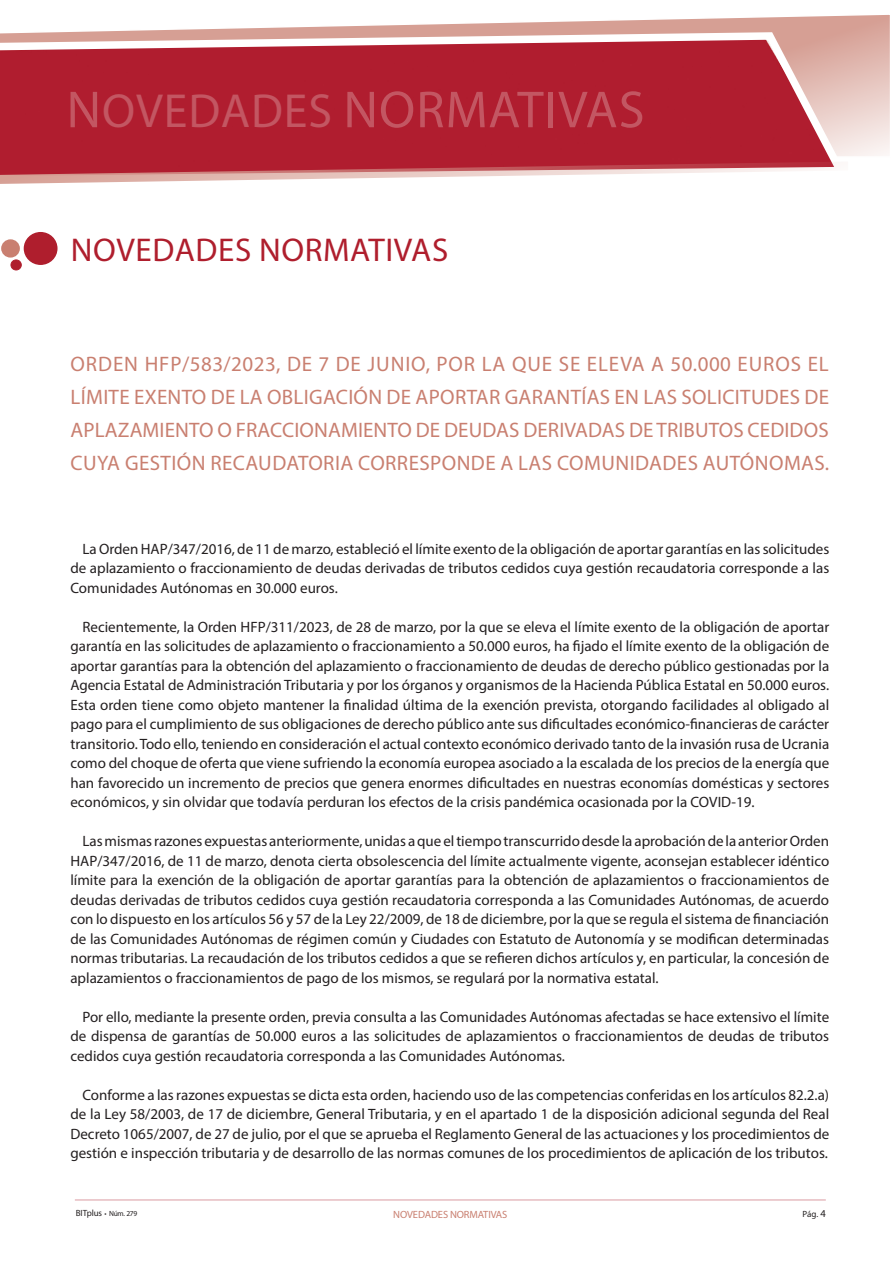
<style>
.page{position:relative;width:893px;height:1263px;background:#fff}
.page>*{position:absolute;margin:0;border:0;box-sizing:border-box;transform-origin:0 0}
.t1{font:52.5px "Myriad Pro";letter-spacing:.02em;color:#c35662}
.BIT_-_Título_0_TEMAS{font:33px "Myriad Pro";letter-spacing:.02em;color:#af1e2d}
.BIT-_Título_1_NOV__A{font:21px/33px "Myriad Pro";letter-spacing:.02em;color:#c97f70;text-align:justify}
.BT_New_-_Parrafo_2ºy{font:15px/19.5px "Myriad Pro";color:#231f20;text-align:justify}
.t2{font:10.5px "Myriad Pro";letter-spacing:-.01em;color:#c97f70}
.t3{font:9px "Myriad Pro";color:#231f20}
.t4{font:7.5px "Myriad Pro";letter-spacing:-.03em;color:#231f20}
.s1{font-size:48px}
.s2{font-size:9px}
.s3{font-size:10.5px}
</style>
<div class="page">
<svg style="left:860px;top:14px;width:30px;height:142px;background:#e7c8c2"></svg>
<div style="left:24px;top:233px;width:33px;height:31px;background:#af1e2d;border-radius:50%"></div>
<div style="left:24px;top:232px;width:34px;height:33px;border:2px solid #af1e2d;border-radius:50%"></div>
<div style="left:2px;top:240px;width:17px;height:17px;background:#c97f70;border-radius:50%"></div>
<div style="left:1px;top:239px;width:19px;height:19px;border:2px solid #c97f70;border-radius:50%"></div>
<div style="left:11px;top:260px;width:10px;height:10px;background:#af1e2d;border-radius:50%"></div>
<div style="left:11px;top:259px;width:11px;height:11px;border:1px solid #af1e2d;border-radius:50%"></div>
<hr style="left:75px;top:1199px;width:751px;height:2px;background:#e7bcc0">
<svg style="left:0;top:15px;width:860px;height:145px;background:#bf4c58"></svg>
<svg style="left:0;top:160px;width:835px;height:24px"></svg>
<h1 class="t1" style="left:67px;top:77px;width:579px">N<span class="s1">OVEDADES</span> NORMATIVAS</h1>
<p class="BIT_-_Título_0_TEMAS" style="left:71px;top:230px;width:379px">NOVEDADES NORMATIVAS</p>
<p class="BIT-_Título_1_NOV__A" style="left:71px;top:347px;width:760px">ORDEN HFP/583/2023, DE 7 DE JUNIO, POR LA QUE SE ELEVA A 50.000 EUROS EL LÍMITE EXENTO DE LA OBLIGACIÓN DE APORTAR GARANTÍAS EN LAS SOLICITUDES DE APLAZAMIENTO O FRACCIONAMIENTO DE DEUDAS DERIVADAS DE TRIBUTOS CEDIDOS CUYA GESTIÓN RECAUDATORIA CORRESPONDE A LAS COMUNIDADES AUTÓNOMAS.</p>
<p class="BT_New_-_Parrafo_2ºy" style="left:70px;top:539px;width:760px;text-indent:12px">La Orden HAP/347/2016, de 11 de marzo, estableció el límite exento de la obligación de aportar garantías en las solicitudes de aplazamiento o fraccionamiento de deudas derivadas de tributos cedidos cuya gestión recaudatoria corresponde a las Comunidades Autónomas en 30.000 euros.</p>
<p class="BT_New_-_Parrafo_2ºy" style="left:70px;top:617px;width:760px;text-indent:12px">Recientemente, la Orden HFP/311/2023, de 28 de marzo, por la que se eleva el límite exento de la obligación de aportar garantía en las solicitudes de aplazamiento o fraccionamiento a 50.000 euros, ha fijado el límite exento de la obligación de aportar garantías para la obtención del aplazamiento o fraccionamiento de deudas de derecho público gestionadas por la Agencia Estatal de Administración Tributaria y por los órganos y organismos de la Hacienda Pública Estatal en 50.000 euros.<br>Esta orden tiene como objeto mantener la finalidad última de la exención prevista, otorgando facilidades al obligado al pago para el cumplimiento de sus obligaciones de derecho público ante sus dificultades económico-financieras de carácter transitorio. Todo ello, teniendo en consideración el actual contexto económico derivado tanto de la invasión rusa de Ucrania como del choque de oferta que viene sufriendo la economía europea asociado a la escalada de los precios de la energía que han favorecido un incremento de precios que genera enormes dificultades en nuestras economías domésticas y sectores económicos, y sin olvidar que todavía perduran los efectos de la crisis pandémica ocasionada por la COVID-19.</p>
<p class="BT_New_-_Parrafo_2ºy" style="left:70px;top:831px;width:760px;text-indent:12px">Las mismas razones expuestas anteriormente, unidas a que el tiempo transcurrido desde la aprobación de la anterior Orden HAP/347/2016, de 11 de marzo, denota cierta obsolescencia del límite actualmente vigente, aconsejan establecer idéntico límite para la exención de la obligación de aportar garantías para la obtención de aplazamientos o fraccionamientos de deudas derivadas de tributos cedidos cuya gestión recaudatoria corresponda a las Comunidades Autónomas, de acuerdo con lo dispuesto en los artículos 56 y 57 de la Ley 22/2009, de 18 de diciembre, por la que se regula el sistema de financiación de las Comunidades Autónomas de régimen común y Ciudades con Estatuto de Autonomía y se modifican determinadas normas tributarias. La recaudación de los tributos cedidos a que se refieren dichos artículos y, en particular, la concesión de aplazamientos o fraccionamientos de pago de los mismos, se regulará por la normativa estatal.</p>
<p class="BT_New_-_Parrafo_2ºy" style="left:70px;top:1007px;width:760px;text-indent:12px">Por ello, mediante la presente orden, previa consulta a las Comunidades Autónomas afectadas se hace extensivo el límite de dispensa de garantías de 50.000 euros a las solicitudes de aplazamientos o fraccionamientos de deudas de tributos cedidos cuya gestión recaudatoria corresponda a las Comunidades Autónomas.</p>
<p class="BT_New_-_Parrafo_2ºy" style="left:70px;top:1085px;width:760px;text-indent:12px">Conforme a las razones expuestas se dicta esta orden, haciendo uso de las competencias conferidas en los artículos 82.2.a) de la Ley 58/2003, de 17 de diciembre, General Tributaria, y en el apartado 1 de la disposición adicional segunda del Real Decreto 1065/2007, de 27 de julio, por el que se aprueba el Reglamento General de las actuaciones y los procedimientos de gestión e inspección tributaria y de desarrollo de las normas comunes de los procedimientos de aplicación de los tributos.</p>
<p class="t4" style="left:76px;top:1209px;width:63px"><span class="s2">BITplus</span> • Núm. 279</p>
<p class="t2" style="left:393px;top:1208px;width:116px">NOVEDADES NORMATIVAS</p>
<p class="t3" style="left:802px;top:1208px;width:25px">Pág. <span class="s3">4</span></p>
</div>
